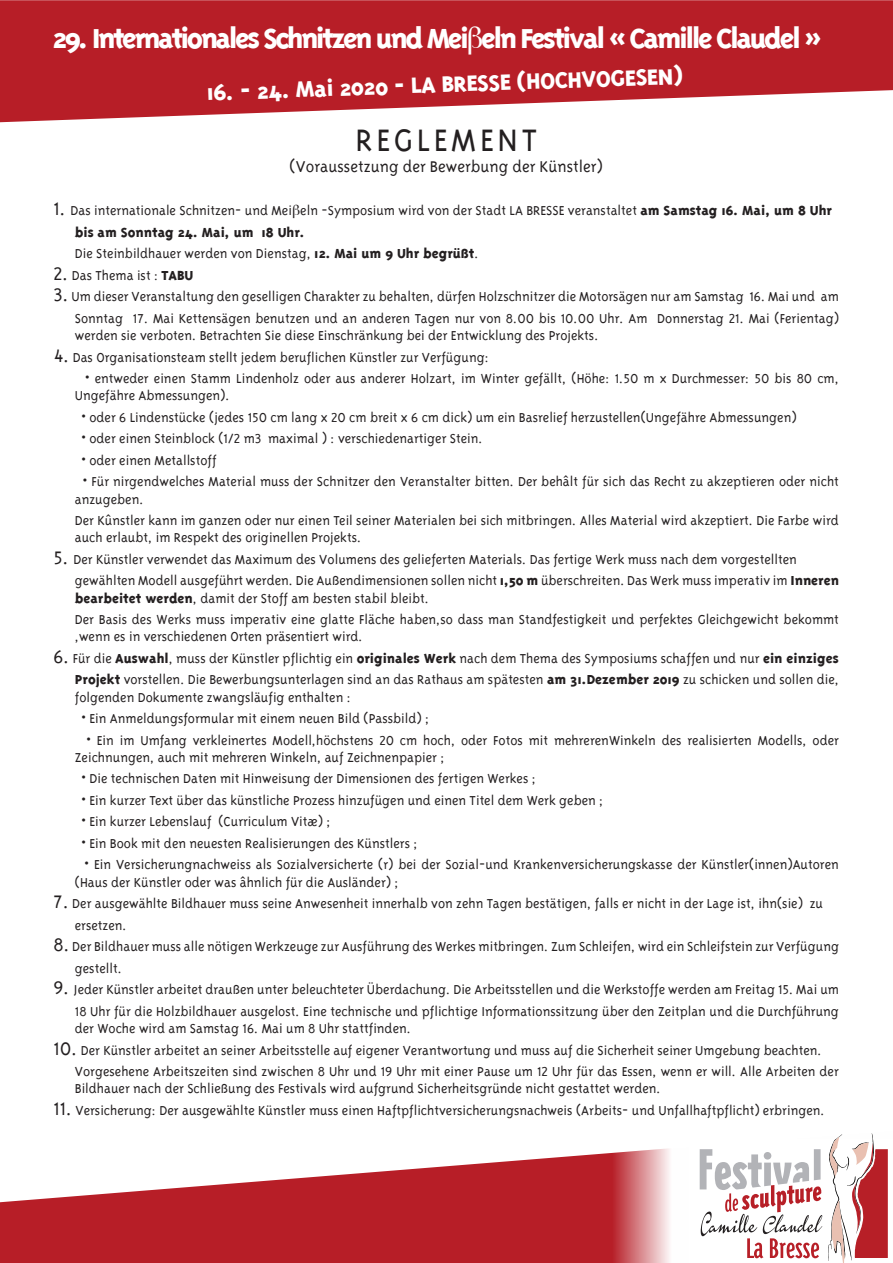
<style>
.page{position:relative;width:893px;height:1263px;background:#fff}
.page>*{position:absolute;margin:0;border:0;box-sizing:border-box;transform-origin:0 0}
.t1{font:36px "Triplex Light Lining";letter-spacing:.1em;color:#231f20}
.t2{font:800 31.5px "Triplex";letter-spacing:-.08em;color:#fff}
.t3{font:800 25.5px "Triplex";color:#fff}
.t4{font:18px "Triplex Light Lining";color:#231f20}
.t5{font:15px/21.5px "Triplex Light Lining";color:#231f20}
.t6{font:800 15px "Triplex";color:#231f20}
.s1{font-size:21px}
.s2{font-family:"Triplex";font-weight:800}
</style>
<div class="page">
<svg style="left:0;top:1149px;width:669px;height:114px;fill:#b71e27"></svg>
<svg style="left:0;top:0;width:893px;height:122px;background:#c03b43"></svg>
<svg style="left:828px;top:1133px;width:60px;height:130px"></svg>
<svg style="left:700px;top:1149px;width:122px;height:109px"></svg>
<svg style="left:469px;top:26px;width:13px;height:28px"></svg>
<h2 class="t2" style="left:53px;top:20px;width:771px">29. Internationales Schnitzen und Mei eln Festival « Camille Claudel »</h2>
<h3 class="t3" style="left:206px;top:78px;width:478px;rotate:-2deg">16. - 24. Mai 2020 - LA BRESSE (HOCHVOGESEN)</h3>
<h1 class="t1" style="left:356px;top:120px;width:183px">REGLEMENT</h1>
<p class="t4" style="left:290px;top:157px;width:315px">(Voraussetzung der Bewerbung der Künstler)</p>
<p class="t5" style="left:54px;top:200px;width:780px"><span class="s1">1.</span> Das internationale Schnitzen- und Mei eln -Symposium wird von der Stadt LA BRESSE veranstaltet <span class="s2">am Samstag 16. Mai, um 8 Uhr</span></p>
<p class="t6" style="left:75px;top:224px;width:231px">bis am Sonntag 24. Mai, um 18 Uhr.</p>
<p class="t5" style="left:75px;top:243px;width:405px">Die Steinbildhauer werden von Dienstag, <span class="s2">12. Mai um 9 Uhr begrüßt</span>.</p>
<p class="t5" style="left:54px;top:264px;width:141px"><span class="s1">2.</span> Das Thema ist : <span class="s2">TABU</span></p>
<p class="t5" style="left:54px;top:286px;width:787px;text-align:right"><span class="s1">3.</span> Um dieser Veranstaltung den geselligen Charakter zu behalten, dürfen Holzschnitzer die Motorsägen nur am Samstag 16. Mai und am<br>Sonntag 17. Mai Kettensägen benutzen und an anderen Tagen nur von 8.00 bis 10.00 Uhr. Am Donnerstag 21. Mai (Ferientag)</p>
<p class="t5" style="left:75px;top:325px;width:525px">werden sie verboten. Betrachten Sie diese Einschränkung bei der Entwicklung des Projekts.</p>
<p class="t5" style="left:54px;top:346px;width:437px"><span class="s1">4.</span> Das Organisationsteam stellt jedem beruflichen Künstler zur Verfügung:</p>
<p class="t5" style="left:75px;top:370px;width:766px;line-height:17.2px;text-indent:10px">• entweder einen Stamm Lindenholz oder aus anderer Holzart, im Winter gefällt, (Höhe: 1.50 m x Durchmesser: 50 bis 80 cm,<br>Ungefähre Abmessungen).</p>
<p class="t5" style="left:82px;top:406px;width:716px">• oder 6 Lindenstücke (jedes 150 cm lang x 20 cm breit x 6 cm dick) um ein Basrelief herzustellen(Ungefähre Abmessungen)</p>
<p class="t5" style="left:82px;top:428px;width:403px">• oder einen Steinblock (1/2 m3 maximal ) : verschiedenartiger Stein.</p>
<p class="t5" style="left:82px;top:449px;width:136px">• oder einen Metallstoff</p>
<p class="t5" style="left:75px;top:473px;width:766px;line-height:17.2px;text-indent:8px">• Für nirgendwelches Material muss der Schnitzer den Veranstalter bitten. Der behâlt für sich das Recht zu akzeptieren oder nicht anzugeben.</p>
<p class="t5" style="left:75px;top:512px;width:765px;line-height:17.2px">Der Kûnstler kann im ganzen oder nur einen Teil seiner Materialen bei sich mitbringen. Alles Material wird akzeptiert. Die Farbe wird auch erlaubt, im Respekt des originellen Projekts.</p>
<p class="t5" style="left:75px;top:548px;width:766px;text-indent:-21px"><span class="s1">5.</span> Der Künstler verwendet das Maximum des Volumens des gelieferten Materials. Das fertige Werk muss nach dem vorgestellten gewählten Modell ausgeführt werden. Die Außendimensionen sollen nicht <span class="s2">1,50 m</span> überschreiten. Das Werk muss imperativ im <span class="s2">Inneren</span></p>
<p class="t5" style="left:75px;top:587px;width:766px"><span class="s2">bearbeitet werden</span>, damit der Stoff am besten stabil bleibt.<br>Der Basis des Werks muss imperativ eine glatte Fläche haben,so dass man Standfestigkeit und perfektes Gleichgewicht bekommt</p>
<p class="t5" style="left:75px;top:626px;width:289px">,wenn es in verschiedenen Orten präsentiert wird.</p>
<p class="t5" style="left:54px;top:647px;width:787px;text-align:right"><span class="s1">6.</span> Für die <span class="s2">Auswahl</span>, muss der Künstler pflichtig ein <span class="s2">originales Werk</span> nach dem Thema des Symposiums schaffen und nur <span class="s2">ein einziges<br>Projekt</span> vorstellen. Die Bewerbungsunterlagen sind an das Rathaus am spätesten <span class="s2">am 31.Dezember 2019</span> zu schicken und sollen die,</p>
<p class="t5" style="left:75px;top:686px;width:278px">folgenden Dokumente zwangsläufig enthalten :</p>
<p class="t5" style="left:82px;top:708px;width:349px">• Ein Anmeldungsformular mit einem neuen Bild (Passbild) ;</p>
<p class="t5" style="left:75px;top:731px;width:766px;line-height:17.2px;text-indent:12px">• Ein im Umfang verkleinertes Modell,höchstens 20 cm hoch, oder Fotos mit mehrerenWinkeln des realisierten Modells, oder<br>Zeichnungen, auch mit mehreren Winkeln, auf Zeichnenpapier ;</p>
<p class="t5" style="left:82px;top:768px;width:456px">• Die technischen Daten mit Hinweisung der Dimensionen des fertigen Werkes ;</p>
<p class="t5" style="left:82px;top:789px;width:523px">• Ein kurzer Text über das künstliche Prozess hinzufügen und einen Titel dem Werk geben ;</p>
<p class="t5" style="left:82px;top:811px;width:250px">• Ein kurzer Lebenslauf (Curriculum Vitæ) ;</p>
<p class="t5" style="left:82px;top:832px;width:338px">• Ein Book mit den neuesten Realisierungen des Künstlers ;</p>
<p class="t5" style="left:75px;top:856px;width:766px;line-height:17.2px;text-indent:10px">• Ein Versicherungnachweiss als Sozialversicherte (r) bei der Sozial-und Krankenversicherungskasse der Künstler(innen)Autoren (Haus der Künstler oder was âhnlich für die Ausländer) ;</p>
<p class="t5" style="left:75px;top:893px;width:750px;text-indent:-21px"><span class="s1">7.</span> Der ausgewählte Bildhauer muss seine Anwesenheit innerhalb von zehn Tagen bestätigen, falls er nicht in der Lage ist, ihn(sie) zu ersetzen.</p>
<p class="t5" style="left:75px;top:936px;width:766px;text-indent:-21px"><span class="s1">8.</span> Der Bildhauer muss alle nötigen Werkzeuge zur Ausführung des Werkes mitbringen. Zum Schleifen, wird ein Schleifstein zur Verfügung gestellt.</p>
<p class="t5" style="left:54px;top:979px;width:787px;text-align:right"><span class="s1">9.</span> Jeder Künstler arbeitet draußen unter beleuchteter Überdachung. Die Arbeitsstellen und die Werkstoffe werden am Freitag 15. Mai um<br>18 Uhr für die Holzbildhauer ausgelost. Eine technische und pflichtige Informationssitzung über den Zeitplan und die Durchführung</p>
<p class="t5" style="left:75px;top:1017px;width:338px">der Woche wird am Samstag 16. Mai um 8 Uhr stattfinden.</p>
<p class="t5" style="left:75px;top:1039px;width:765px;text-indent:-21px"><span class="s1">10.</span> Der Künstler arbeitet an seiner Arbeitsstelle auf eigener Verantwortung und muss auf die Sicherheit seiner Umgebung beachten.<br>Vorgesehene Arbeitszeiten sind zwischen 8 Uhr und 19 Uhr mit einer Pause um 12 Uhr für das Essen, wenn er will. Alle Arbeiten der</p>
<p class="t5" style="left:75px;top:1078px;width:587px">Bildhauer nach der Schließung des Festivals wird aufgrund Sicherheitsgründe nicht gestattet werden.</p>
<p class="t5" style="left:54px;top:1099px;width:773px"><span class="s1">11.</span> Versicherung: Der ausgewählte Künstler muss einen Haftpflichtversicherungsnachweis (Arbeits- und Unfallhaftpflicht) erbringen.</p>
</div>
